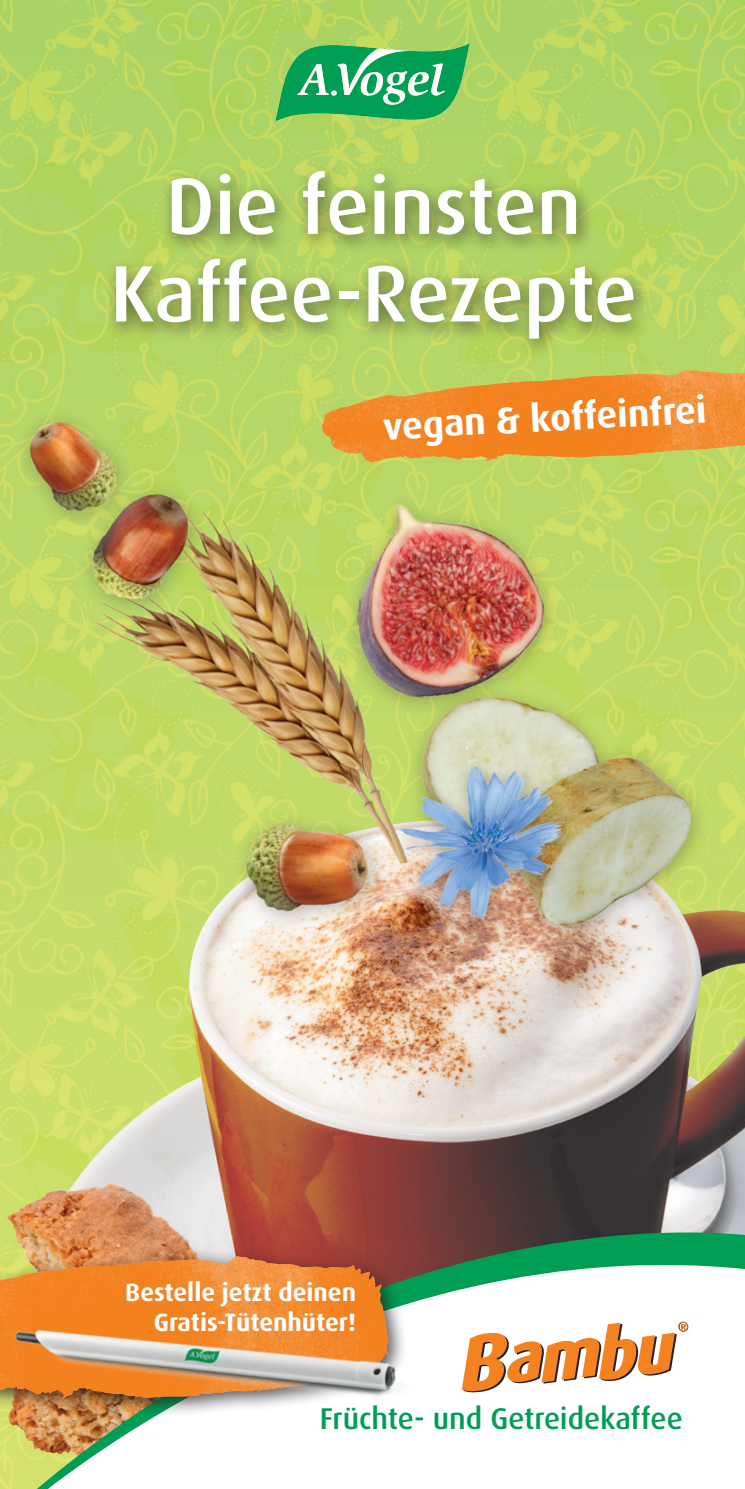
<style>
.page{position:relative;width:745px;height:1489px;background:#fff}
.page>*{position:absolute;margin:0;border:0;box-sizing:border-box;transform-origin:0 0}
.t1{font:500 80px "Dax";letter-spacing:-.005em;color:#fff}
.t2{font:700 37.5px "Dax";color:#fff}
.t3{font:500 30px "Dax";letter-spacing:-.005em;color:#009d55}
.t4{font:700 25px "Dax";color:#fff}
</style>
<div class="page">
<img style="left:0;top:0;width:744px;height:1488px">
<img style="left:7px;top:820px;width:433px;height:634px">
<img style="left:30px;top:442px;width:402px;height:483px">
<div style="left:342px;top:491px;width:220px;height:226px;background:#231f20;opacity:.3"></div>
<img style="left:348px;top:500px;width:206px;height:211px">
<img style="left:225px;top:782px;width:165px;height:160px">
<div style="left:14px;top:406px;width:121px;height:125px;background:#231f20;opacity:.3"></div>
<img style="left:21px;top:406px;width:105px;height:113px">
<img style="left:362px;top:639px;width:299px;height:286px">
<img style="left:467px;top:725px;width:259px;height:222px">
<div style="left:387px;top:754px;width:190px;height:181px;background:#231f20;opacity:.3"></div>
<img style="left:379px;top:744px;width:189px;height:182px">
<div style="left:76px;top:479px;width:132px;height:141px;background:#231f20;opacity:.3"></div>
<img style="left:82px;top:483px;width:115px;height:123px">
<svg style="left:14px;top:1232px;width:730px;height:256px"></svg>
<svg style="left:275px;top:36px;width:194px;height:93px;background:#5abb6c"></svg>
<svg style="left:461px;top:1321px;width:226px;height:71px"></svg>
<div style="left:104px;top:161px;width:547px;height:198px;background:#231f20;opacity:.61"></div>
<svg style="left:321px;top:370px;width:423px;height:3px"></svg>
<img style="left:321px;top:373px;width:423px;height:89px">
<div style="left:0;top:1246px;width:408px;height:171px;background:#231f20;opacity:.75"></div>
<svg style="left:0;top:1254px;width:388px;height:4px;background:#bf7a58"></svg>
<img style="left:0;top:1258px;width:388px;height:56px">
<img style="left:0;top:1314px;width:446px;height:85px">
<p class="t1" style="left:166px;top:161px;width:416px">Die feinsten</p>
<p class="t1" style="left:110px;top:249px;width:528px">Kaffee-Rezepte</p>
<p class="t2" style="left:381px;top:405px;width:325px;rotate:-3deg">vegan &amp; koffeinfrei</p>
<p class="t4" style="left:125px;top:1278px;width:232px">Bestelle jetzt deinen</p>
<p class="t4" style="left:154px;top:1308px;width:204px">Gratis-Tütenhüter!</p>
<p class="t3" style="left:319px;top:1401px;width:364px">Früchte- und Getreidekaffee</p>
</div>
